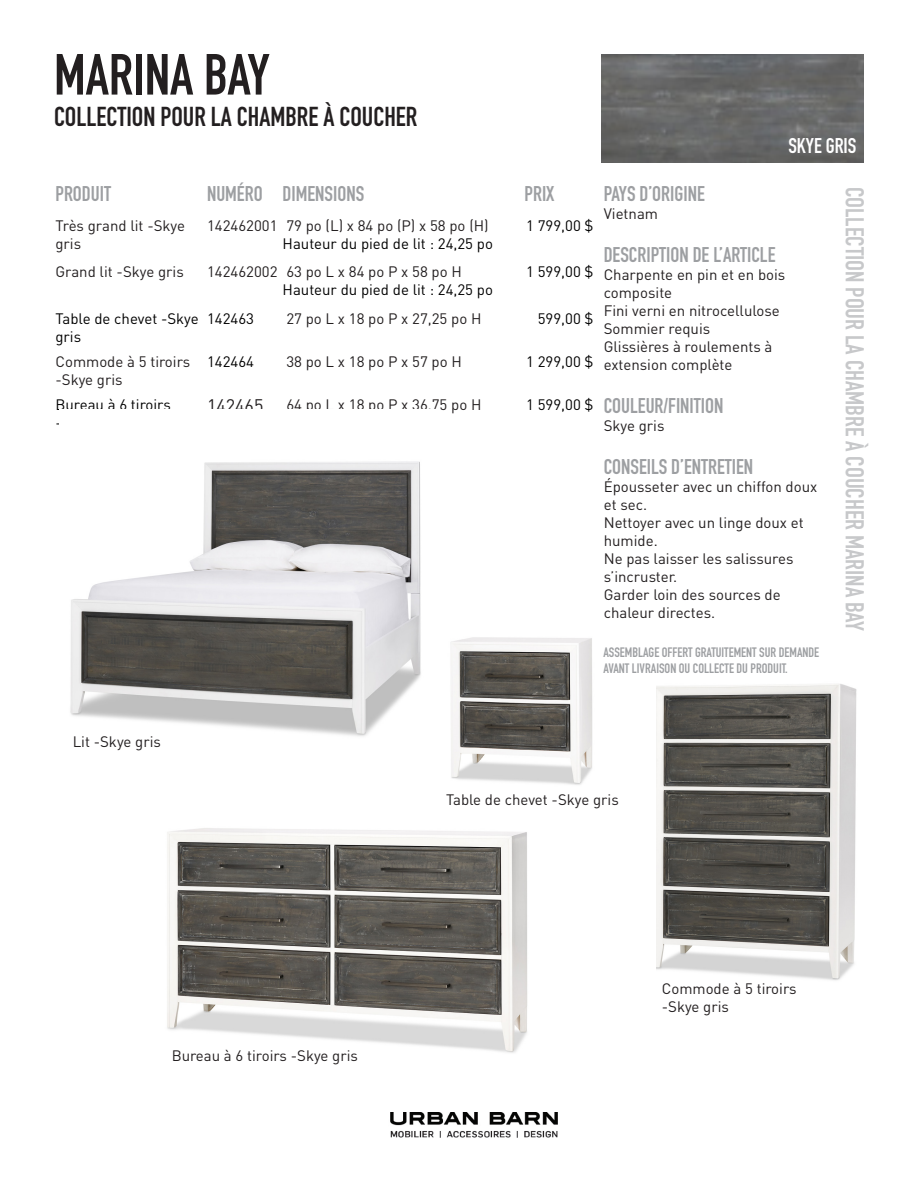
<style>
.page{position:relative;width:918px;height:1188px;background:#fff}
.page>*{position:absolute;margin:0;border:0;box-sizing:border-box;transform-origin:0 0}
.t1{font:57px "DIN Engschrift Std";color:#231f20}
.t2{font:27px "DIN Engschrift Std";color:#231f20}
.t3{font:25.5px "DIN Engschrift Std";color:#c7c8ca}
.t4{font:21px "DIN Engschrift Std";color:#9d9fa2}
.t5{font:21px "DIN Engschrift Std";color:#fff}
.t6{font:18px "DINOT";color:#231f20}
.t7{font:15px/18px "DINOT";color:#231f20}
.t8{font:15px/18px "DINOT";color:#000}
.t9{font:13.5px/16.2px "DIN Engschrift Std";color:#9d9fa2}
</style>
<div class="page">
<img style="left:451px;top:637px;width:141px;height:148px">
<img style="left:390px;top:1113px;width:168px;height:25px">
<img style="left:602px;top:54px;width:262px;height:109px">
<img style="left:656px;top:684px;width:201px;height:297px">
<img style="left:167px;top:828px;width:361px;height:225px">
<img style="left:70px;top:461px;width:351px;height:275px">
<p class="t1" style="left:54px;top:41px;width:217px">MARINA BAY</p>
<p class="t2" style="left:54px;top:101px;width:365px">COLLECTION POUR LA CHAMBRE À COUCHER</p>
<p class="t5" style="left:788px;top:134px;width:69px">SKYE GRIS</p>
<p class="t4" style="left:56px;top:181px;width:57px">PRODUIT</p>
<p class="t4" style="left:207px;top:181px;width:57px">NUMÉRO</p>
<p class="t4" style="left:283px;top:181px;width:83px">DIMENSIONS</p>
<p class="t4" style="left:525px;top:181px;width:31px">PRIX</p>
<p class="t7" style="left:56px;top:216px;width:131px">Très grand lit -Skye gris</p>
<p class="t7" style="left:207px;top:216px;width:72px">142462001</p>
<p class="t7" style="left:286px;top:216px;width:204px">79 po (L) x 84 po (P) x 58 po (H)</p>
<p class="t8" style="left:526px;top:216px;width:69px">1 799,00 $</p>
<p class="t8" style="left:283px;top:234px;width:212px">Hauteur du pied de lit : 24,25 po</p>
<p class="t7" style="left:56px;top:262px;width:130px">Grand lit -Skye gris</p>
<p class="t7" style="left:207px;top:262px;width:72px">142462002</p>
<p class="t7" style="left:286px;top:262px;width:177px">63 po L x 84 po P x 58 po H</p>
<p class="t8" style="left:283px;top:280px;width:212px">Hauteur du pied de lit : 24,25 po</p>
<p class="t8" style="left:526px;top:262px;width:69px">1 599,00 $</p>
<p class="t8" style="left:56px;top:309px;width:145px">Table de chevet -Skye gris</p>
<p class="t8" style="left:207px;top:309px;width:48px">142463</p>
<p class="t7" style="left:286px;top:309px;width:197px">27 po L x 18 po P x 27,25 po H</p>
<p class="t8" style="left:538px;top:309px;width:57px">599,00 $</p>
<p class="t7" style="left:56px;top:352px;width:136px">Commode à 5 tiroirs -Skye gris</p>
<p class="t8" style="left:207px;top:352px;width:48px">142464</p>
<p class="t7" style="left:286px;top:352px;width:177px">38 po L x 18 po P x 57 po H</p>
<p class="t8" style="left:526px;top:352px;width:69px">1 299,00 $</p>
<p class="t8" style="left:56px;top:395px;width:117px">Bureau à 6 tiroirs</p>
<p class="t6" style="left:207px;top:394px;width:58px">142465</p>
<p class="t7" style="left:286px;top:395px;width:197px">64 po L x 18 po P x 36,75 po H</p>
<p class="t8" style="left:526px;top:395px;width:69px">1 599,00 $</p>
<p class="t4" style="left:604px;top:181px;width:103px">PAYS D’ORIGINE</p>
<p class="t7" style="left:604px;top:204px;width:56px">Vietnam</p>
<p class="t4" style="left:604px;top:242px;width:173px">DESCRIPTION DE L’ARTICLE</p>
<p class="t7" style="left:604px;top:265px;width:183px">Charpente en pin et en bois composite</p>
<p class="t7" style="left:604px;top:301px;width:178px">Fini verni en nitrocellulose</p>
<p class="t7" style="left:604px;top:319px;width:108px">Sommier requis</p>
<p class="t7" style="left:604px;top:337px;width:170px">Glissières à roulements à extension complète</p>
<p class="t4" style="left:604px;top:393px;width:121px">COULEUR/FINITION</p>
<p class="t7" style="left:604px;top:416px;width:62px">Skye gris</p>
<p class="t4" style="left:604px;top:455px;width:151px">CONSEILS D’ENTRETIEN</p>
<p class="t7" style="left:604px;top:477px;width:215px">Épousseter avec un chiffon doux et sec.</p>
<p class="t7" style="left:604px;top:513px;width:202px">Nettoyer avec un linge doux et humide.</p>
<p class="t7" style="left:604px;top:549px;width:191px">Ne pas laisser les salissures s’incruster.</p>
<p class="t7" style="left:604px;top:585px;width:178px">Garder loin des sources de</p>
<p class="t7" style="left:604px;top:603px;width:113px">chaleur directes.</p>
<p class="t9" style="left:603px;top:644px;width:217px">ASSEMBLAGE OFFERT GRATUITEMENT SUR DEMANDE<br>AVANT LIVRAISON OU COLLECTE DU PRODUIT.</p>
<p class="t3" style="left:870px;top:187px;width:446px;rotate:90deg">COLLECTION POUR LA CHAMBRE À COUCHER MARINA BAY</p>
<p class="t7" style="left:73px;top:732px;width:90px">Lit -Skye gris</p>
<p class="t7" style="left:172px;top:1046px;width:188px">Bureau à 6 tiroirs -Skye gris</p>
<p class="t7" style="left:446px;top:790px;width:174px">Table de chevet -Skye gris</p>
<p class="t7" style="left:662px;top:979px;width:136px">Commode à 5 tiroirs -Skye gris</p>
</div>
